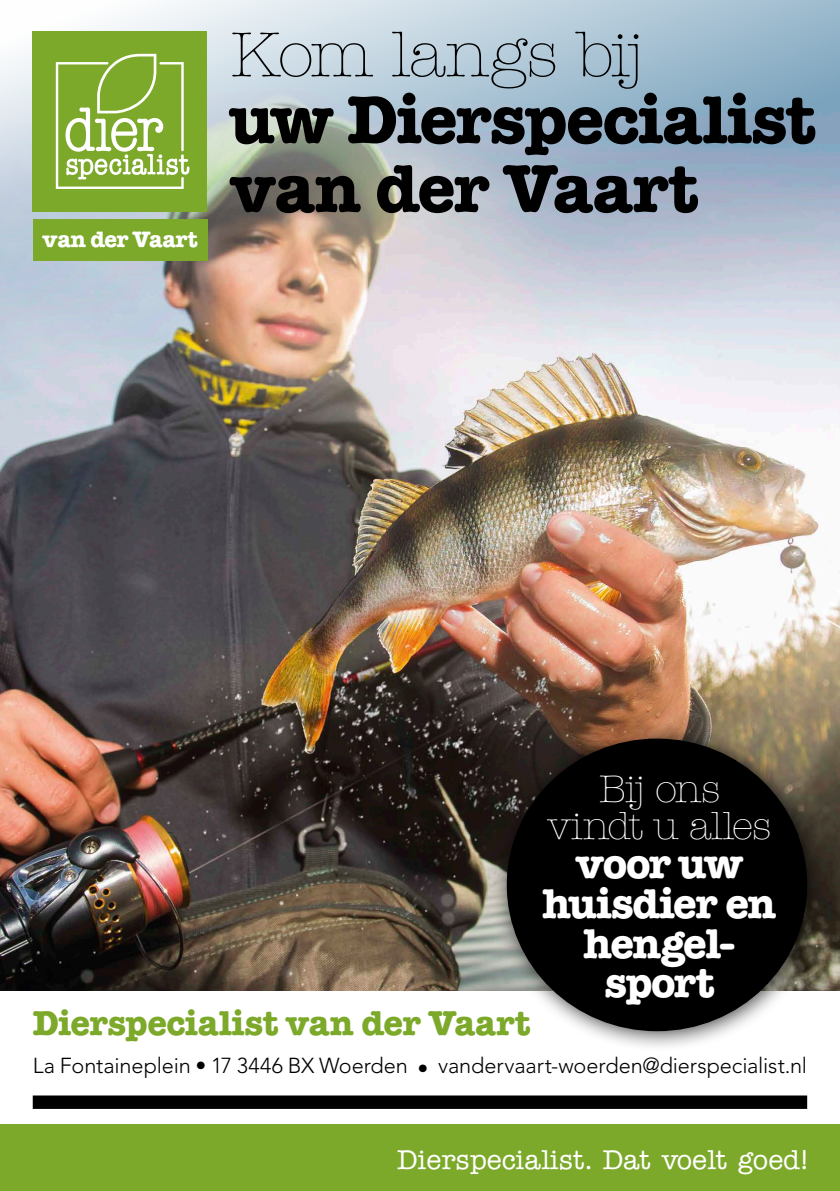
<style>
.page{position:relative;width:840px;height:1191px;background:#fff}
.page>*{position:absolute;margin:0;border:0;box-sizing:border-box;transform-origin:0 0}
.t1{font:700 67.8px/68.8px "American Typewriter Std";letter-spacing:-.025em;color:#000}
.t2{font:300 63.6px "American Typewriter Std";letter-spacing:-.04em;color:#000}
.t3{font:700 42px/39.6px "American Typewriter Std";letter-spacing:-.035em;color:#fff;text-align:center}
.t4{font:300 38.8px/37.8px "American Typewriter Std";letter-spacing:-.045em;color:#fff;text-align:center}
.t5{font:700 34.8px "American Typewriter Std";letter-spacing:-.015em;color:#7ca92a}
.t6{font:500 27.4px "American Typewriter Std";color:#fff}
.t7{font:700 22.6px "American Typewriter Std";letter-spacing:-.02em;color:#fff}
.t8{font:300 21.6px "Avenir LT Std";letter-spacing:-.005em;color:#000}
</style>
<div class="page">
<img style="left:0;top:0;width:839px;height:1191px">
<p class="t7" style="left:43px;top:226px;width:156px">van der Vaart</p>
<h2 class="t2" style="left:230px;top:20px;width:415px">Kom langs bij</h2>
<h1 class="t1" style="left:230px;top:85px;width:587px">uw Dierspecialist van der Vaart</h1>
<h3 class="t4" style="left:547px;top:770px;width:225px">Bij ons vindt u alles</h3>
<h3 class="t3" style="left:542px;top:844px;width:235px">voor uw huisdier en hengel&shy;sport</h3>
<h3 class="t5" style="left:33px;top:1003px;width:499px">Dierspecialist van der Vaart</h3>
<p class="t8" style="left:33px;top:1053px;width:775px">La Fontaineplein • 17 3446 BX Woerden • vandervaart-woerden@dierspecialist.nl</p>
<p class="t6" style="left:397px;top:1144px;width:413px">Dierspecialist. Dat voelt goed!</p>
</div>
